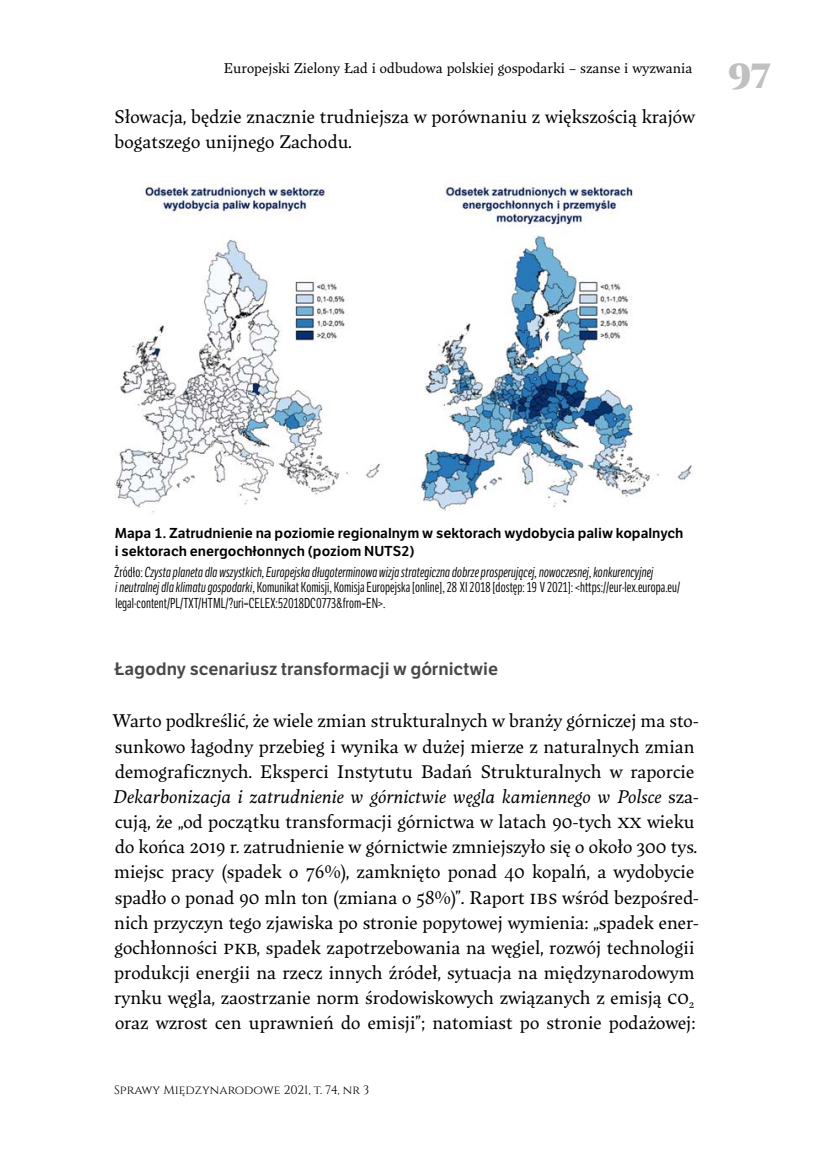
<style>
.page{position:relative;width:819px;height:1166px;background:#fff}
.page>*{position:absolute;margin:0;border:0;box-sizing:border-box;transform-origin:0 0}
.t1{font:900 35px "Cinzel";color:#c0c0c0}
.t2{font:19.25px/25.2px "Maecenas";color:#000}
.t3{font:600 17.5px "LFT Etica";color:#484848}
.t4{font:14.88px "Maecenas";color:#000}
.t5{font:14px/15.8px "LFT Etica Compressed";letter-spacing:.005em;color:#000}
.t6{font:600 14px/17.5px "LFT Etica";color:#000}
.t7{font:12.25px "Cinzel";color:#000}
.s1{font-style:italic}
</style>
<div class="page">
<img style="left:115px;top:184px;width:577px;height:329px">
<p class="t4" style="left:223px;top:63px;width:470px">Europejski Zielony Ład i odbudowa polskiej gospodarki – szanse i wyzwania</p>
<h1 class="t1" style="left:727px;top:55px;width:45px">97</h1>
<p class="t2" style="left:114px;top:106px;width:583px">Słowacja, będzie znacznie trudniejsza w porównaniu z większością krajów bogatszego unijnego Zachodu.</p>
<p class="t6" style="left:115px;top:526px;width:570px">Mapa 1. Zatrudnienie na poziomie regionalnym w sektorach wydobycia paliw kopalnych i sektorach energochłonnych (poziom NUTS2)</p>
<p class="t5" style="left:114px;top:565px;width:567px">Źródło: <span class="s1">Czysta planeta dla wszystkich, Europejska długoterminowa wizja strategiczna dobrze prosperującej, nowoczesnej, konkurencyjnej<br>i neutralnej dla klimatu gospodarki</span>, Komunikat Komisji, Komisja Europejska [online], 28 XI 2018 [dostęp: 19 V 2021]: &lt;https://eur-lex.europa.eu/ legal-content/PL/TXT/HTML/?uri=CELEX:52018DC0773&amp;from=EN&gt;.</p>
<p class="t3" style="left:115px;top:663px;width:385px">Łagodny scenariusz transformacji w górnictwie</p>
<p class="t2" style="left:112px;top:710px;width:588px">Warto podkreślić, że wiele zmian strukturalnych w branży górniczej ma sto&shy;sunkowo łagodny przebieg i wynika w dużej mierze z naturalnych zmian demograficznych. Eksperci Instytutu Badań Strukturalnych w raporcie <span class="s1">Dekarbonizacja i zatrudnienie w górnictwie węgla kamiennego w Polsce</span> sza&shy;cują, że „od początku transformacji górnictwa w latach 90-tych xx wieku do końca 2019 r. zatrudnienie w górnictwie zmniejszyło się o około 300 tys. miejsc pracy (spadek o 76%), zamknięto ponad 40 kopalń, a wydobycie spadło o ponad 90 mln ton (zmiana o 58%)”. Raport ibs wśród bezpośred&shy;nich przyczyn tego zjawiska po stronie popytowej wymienia: „spadek ener&shy;gochłonności pkb, spadek zapotrzebowania na węgiel, rozwój technologii produkcji energii na rzecz innych źródeł, sytuacja na międzynarodowym rynku węgla, zaostrzanie norm środowiskowych związanych z emisją co<sub>2 </sub>oraz wzrost cen uprawnień do emisji”; natomiast po stronie podażowej:</p>
<p class="t7" style="left:114px;top:1082px;width:257px">Sprawy Międzynarodowe 2021, t. 74, nr 3</p>
</div>
